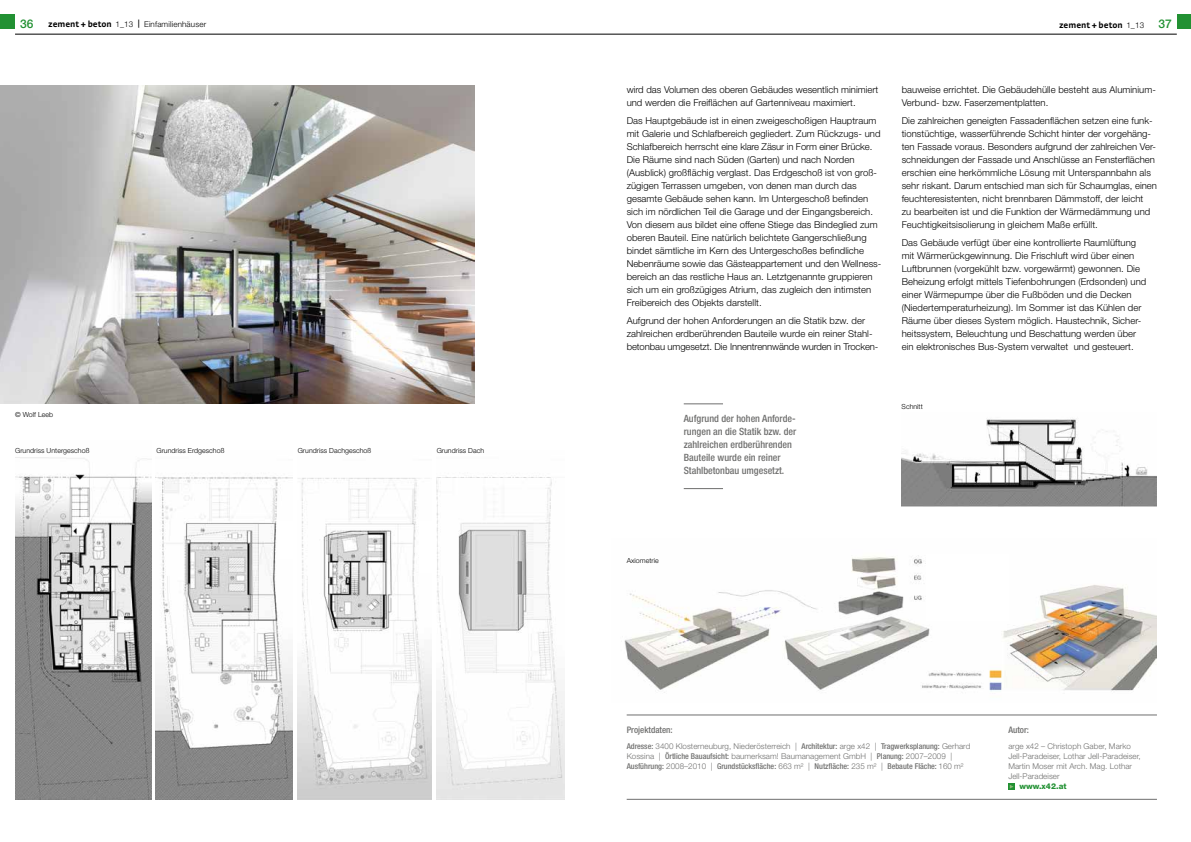
<style>
.page{position:relative;width:1191px;height:842px;background:#fff}
.page>*{position:absolute;margin:0;border:0;box-sizing:border-box;transform-origin:0 0}
.t1{font:500 12px "Helvetica Neue LT";color:#229133}
.t2{font:500 condensed 10px/13px "Helvetica Neue LT";color:#6f6f6e}
.t3{font:300 9.5px/13px "Helvetica Neue LT";letter-spacing:.005em;color:#000}
.t4{font:700 9px "Strada";color:#000}
.t5{font:500 condensed 9px "Helvetica Neue LT";color:#6f6f6e}
.t6{font:300 8px/10px "Helvetica Neue LT";letter-spacing:.005em;color:#6f6f6e}
.t7{font:300 8px "Helvetica Neue LT";letter-spacing:.02em;color:#000}
.t8{font:800 8px "Helvetica Neue LT";letter-spacing:.005em;color:#229133}
.t9{font:300 7px "Helvetica Neue LT";letter-spacing:.005em;color:#000}
.s1{font-family:"Helvetica Neue LT";font-weight:300;font-size:8px}
.s2{font-family:"Helvetica Neue LT";font-weight:500;font-size:12px;color:#229133}
.s3{font-weight:500;font-stretch:condensed}
</style>
<div class="page">
<div style="left:0;top:14px;width:15px;height:14px;background:#229133"></div>
<div style="left:1176px;top:14px;width:15px;height:14px;background:#229133"></div>
<hr style="left:15px;top:34px;width:1161px;height:1px;background:#000">
<svg style="left:1008px;top:783px;width:7px;height:7px"></svg>
<svg style="left:1009px;top:785px;width:4px;height:3px"></svg>
<hr style="left:626px;top:715px;width:531px;height:1px;background:#6f6f6e">
<hr style="left:626px;top:799px;width:531px;height:1px;background:#6f6f6e">
<img style="left:901px;top:419px;width:256px;height:87px">
<img style="left:15px;top:457px;width:136px;height:342px">
<img style="left:437px;top:477px;width:127px;height:322px">
<hr style="left:684px;top:404px;width:39px;height:1px;background:#6f6f6e">
<hr style="left:684px;top:488px;width:39px;height:1px;background:#6f6f6e">
<img style="left:0;top:85px;width:475px;height:319px">
<img style="left:156px;top:477px;width:136px;height:322px">
<div style="left:278px;top:521px;width:14px;height:38px;background:#fff"></div>
<img style="left:298px;top:478px;width:133px;height:321px">
<div style="left:420px;top:521px;width:14px;height:51px;background:#fff"></div>
<img style="left:624px;top:555px;width:532px;height:138px">
<div style="left:926px;top:554px;width:82px;height:67px;background:#fff"></div>
<p class="t1" style="left:20px;top:17px;width:15px">36</p>
<p class="t7" style="left:138px;top:20px;width:70px"><sup>|</sup> Einfamilienhäuser</p>
<p class="t4" style="left:1059px;top:20px;width:114px">zement + beton <span class="s1">1_13</span> <span class="s2">37</span></p>
<p class="t4" style="left:48px;top:19px;width:87px">zement + beton <span class="s1">1_13</span></p>
<p class="t9" style="left:15px;top:411px;width:40px">© Wolf Leeb</p>
<p class="t9" style="left:15px;top:446px;width:76px">Grundriss Untergeschoß</p>
<p class="t9" style="left:156px;top:446px;width:69px">Grundriss Erdgeschoß</p>
<p class="t9" style="left:298px;top:446px;width:75px">Grundriss Dachgeschoß</p>
<p class="t9" style="left:437px;top:446px;width:49px">Grundriss Dach</p>
<p class="t3" style="left:626px;top:82px;width:253px">wird das Volumen des oberen Gebäudes wesentlich minimiert und werden die Freiflächen auf Gartenniveau maximiert.</p>
<p class="t3" style="left:626px;top:114px;width:255px">Das Hauptgebäude ist in einen zweigeschoßigen Hauptraum mit Galerie und Schlafbereich gegliedert. Zum Rückzugs- und Schlafbereich herrscht eine klare Zäsur in Form einer Brücke.<br>Die Räume sind nach Süden (Garten) und nach Norden (Ausblick) großflächig verglast. Das Erdgeschoß ist von groß&shy;zügigen Terrassen umgeben, von denen man durch das gesamte Gebäude sehen kann. Im Untergeschoß befinden sich im nördlichen Teil die Garage und der Eingangsbereich.<br>Von diesem aus bildet eine offene Stiege das Bindeglied zum oberen Bauteil. Eine natürlich belichtete Gangerschließung bindet sämtliche im Kern des Untergeschoßes befindliche Nebenräume sowie das Gästeappartement und den Wellness&shy;bereich an das restliche Haus an. Letztgenannte gruppieren sich um ein großzügiges Atrium, das zugleich den intimsten Freibereich des Objekts darstellt.</p>
<p class="t3" style="left:626px;top:314px;width:253px">Aufgrund der hohen Anforderungen an die Statik bzw. der zahlreichen erdberührenden Bauteile wurde ein reiner Stahl&shy;betonbau umgesetzt. Die Innentrennwände wurden in Trocken-</p>
<p class="t3" style="left:901px;top:82px;width:256px">bauweise errichtet. Die Gebäudehülle besteht aus Aluminium-<br>Verbund- bzw. Faserzementplatten.</p>
<p class="t3" style="left:901px;top:114px;width:257px">Die zahlreichen geneigten Fassadenflächen setzen eine funk&shy;tionstüchtige, wasserführende Schicht hinter der vorgehäng&shy;ten Fassade voraus. Besonders aufgrund der zahlreichen Ver&shy;schneidungen der Fassade und Anschlüsse an Fensterflächen erschien eine herkömmliche Lösung mit Unterspannbahn als sehr riskant. Darum entschied man sich für Schaumglas, einen feuchteresistenten, nicht brennbaren Dämmstoff, der leicht<br>zu bearbeiten ist und die Funktion der Wärmedämmung und Feuchtigkeitsisolierung in gleichem Maße erfüllt.</p>
<p class="t3" style="left:901px;top:236px;width:246px">Das Gebäude verfügt über eine kontrollierte Raumlüftung mit Wärmerückgewinnung. Die Frischluft wird über einen Luftbrunnen (vorgekühlt bzw. vorgewärmt) gewonnen. Die Beheizung erfolgt mittels Tiefenbohrungen (Erdsonden) und einer Wärmepumpe über die Fußböden und die Decken (Niedertemperaturheizung). Im Sommer ist das Kühlen der Räume über dieses System möglich. Haustechnik, Sicher&shy;heitssystem, Beleuchtung und Beschattung werden über ein elektronisches Bus-System verwaltet und gesteuert.</p>
<p class="t2" style="left:684px;top:412px;width:114px">Aufgrund der hohen Anforde&shy;rungen an die Statik bzw. der zahlreichen erdberührenden<br>Bauteile wurde ein reiner<br>Stahlbetonbau umgesetzt.</p>
<p class="t9" style="left:901px;top:402px;width:23px">Schnitt</p>
<p class="t9" style="left:626px;top:556px;width:33px">Axiometrie</p>
<p class="t5" style="left:626px;top:725px;width:47px">Projektdaten:</p>
<p class="t6" style="left:626px;top:741px;width:345px"><span class="s3">Adresse:</span> 3400 Klosterneuburg, Niederösterreich | <span class="s3">Architektur:</span> arge x42 | <span class="s3">Tragwerksplanung:</span> Gerhard<br>Kossina | <span class="s3">Örtliche Bauaufsicht:</span> baumerksam! Baumanagement GmbH | <span class="s3">Planung:</span> 2007–2009 |<br><span class="s3">Ausführung:</span> 2008–2010 | <span class="s3">Grundstücksfläche:</span> 663 m² | <span class="s3">Nutzfläche:</span> 235 m² | <span class="s3">Bebaute Fläche:</span> 160 m²</p>
<p class="t5" style="left:1008px;top:725px;width:22px">Autor:</p>
<p class="t6" style="left:1008px;top:741px;width:134px">arge x42 – Christoph Gaber, Marko<br>Jell-Paradeiser, Lothar Jell-Paradeiser,<br>Martin Moser mit Arch. Mag. Lothar<br>Jell-Paradeiser</p>
<p class="t8" style="left:1019px;top:781px;width:49px">www.x42.at</p>
</div>
